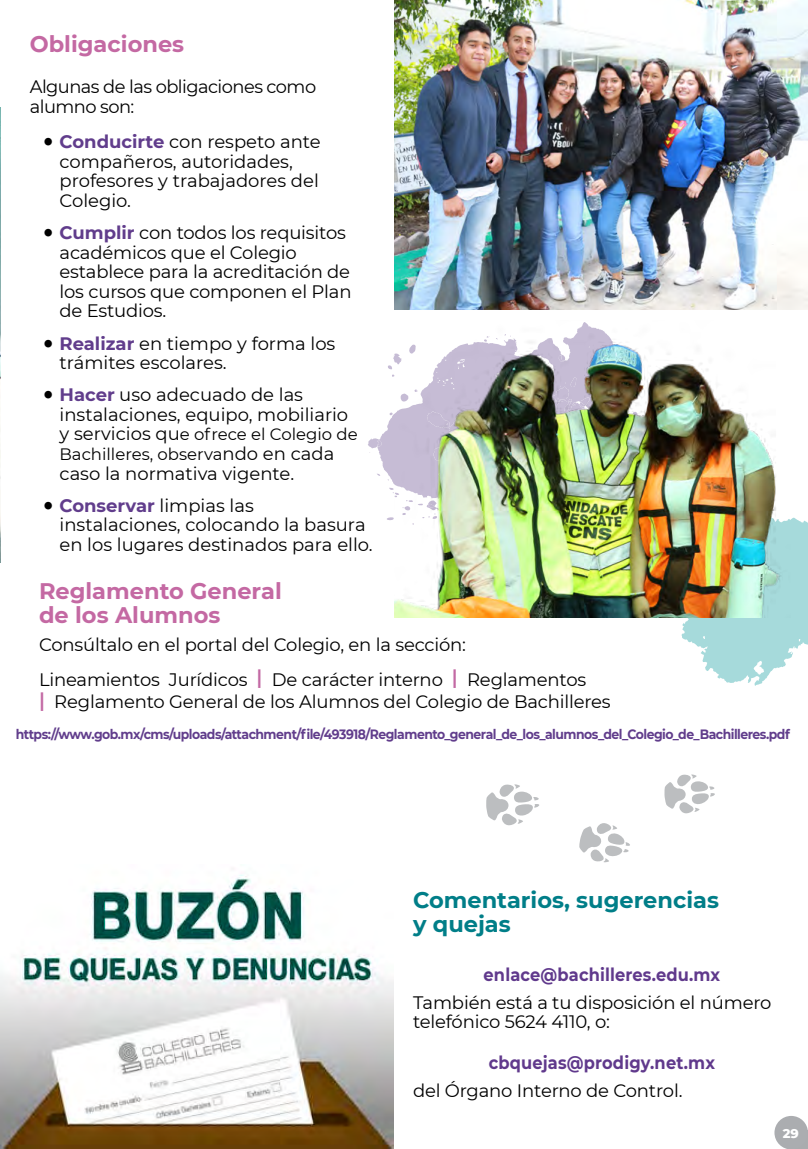
<style>
.page{position:relative;width:808px;height:1149px;background:#fff}
.page>*{position:absolute;margin:0;border:0;box-sizing:border-box;transform-origin:0 0}
.t1{font:700 22.5px/24px "Montserrat";color:#c469a3}
.t2{font:700 22.5px/24px "Montserrat";color:#007e88}
.t3{font:18px/19.5px "Montserrat";letter-spacing:-.01em;color:#000}
.t4{font:700 18px "Montserrat";letter-spacing:.01em;color:#60398c;scale:.9 1}
.t5{font:18px/19.5px "Montserrat";letter-spacing:-.03em;color:#000}
.t6{font:16.5px/19.5px "Montserrat";color:#000}
.t7{font:700 13.5px "Montserrat";letter-spacing:-.04em;color:#613d8c;scale:.92 1}
.t8{font:800 12.9px "Montserrat";color:#fff}
.s1{font-weight:700;color:#613d8c}
.s2{font-size:18px}
.s3{font-weight:600;font-size:19.5px;color:#c369a4}
</style>
<div class="page">
<svg style="left:681px;top:517px;width:127px;height:168px"></svg>
<svg style="left:368px;top:357px;width:26px;height:163px"></svg>
<img style="left:1px;top:874px;width:392px;height:274px">
<img style="left:394px;top:322px;width:396px;height:295px">
<img style="left:0;top:107px;width:1px;height:455px">
<img style="left:394px;top:0;width:414px;height:310px">
<svg style="left:664px;top:774px;width:51px;height:39px"></svg>
<svg style="left:579px;top:823px;width:51px;height:39px"></svg>
<svg style="left:486px;top:784px;width:53px;height:41px"></svg>
<div style="left:790px;top:1129px;width:18px;height:19px;background:#aaacae"></div>
<div style="left:774px;top:1115px;width:34px;height:33px;background:#abadb0;border-radius:50%"></div>
<p class="t1" style="left:30px;top:31px;width:156px">Obligaciones</p>
<p class="t5" style="left:30px;top:76px;width:288px">Algunas de las obligaciones como alumno son:</p>
<p class="t3" style="left:60px;top:131px;width:263px"><span class="s1">Conducirte</span> con respeto ante compañeros, autoridades, profesores y trabajadores del<br>Colegio.</p>
<p class="t3" style="left:60px;top:222px;width:293px"><span class="s1">Cumplir</span> con todos los requisitos académicos que el Colegio establece para la acreditación de los cursos que componen el Plan de Estudios.</p>
<p class="t3" style="left:60px;top:332px;width:277px"><span class="s1">Realizar</span> en tiempo y forma los trámites escolares.</p>
<p class="t3" style="left:60px;top:384px;width:290px"><span class="s1">Hacer</span> uso adecuado de las instalaciones, equipo, mobiliario</p>
<p class="t6" style="left:60px;top:424px;width:300px"><span class="s2">y servicios qu</span>e ofrece el Colegio de<br>Bachilleres, observa<span class="s2">ndo en cada</span></p>
<p class="t3" style="left:60px;top:456px;width:236px;line-height:32.2px">caso la normativa vigente.<br><span class="s1">Conservar</span> limpias las</p>
<p class="t3" style="left:60px;top:514px;width:315px">instalaciones, colocando la basura en los lugares destinados para ello.</p>
<p class="t1" style="left:39px;top:577px;width:244px">Reglamento General de los Alumnos</p>
<p class="t3" style="left:39px;top:626px;width:549px;line-height:34.5px">Consúltalo en el portal del Colegio, en la sección:<br>Lineamientos Jurídicos <span class="s3">|</span> De carácter interno <span class="s3">|</span> Reglamentos</p>
<p class="t3" style="left:39px;top:691px;width:573px"><span class="s3">|</span> Reglamento General de los Alumnos del Colegio de Bachilleres</p>
<p class="t7" style="left:16px;top:724px;width:843px">https://www.gob.mx/cms/uploads/attachment/file/493918/Reglamento_general_de_los_alumnos_del_Colegio_de_Bachilleres.pdf</p>
<p class="t2" style="left:413px;top:886px;width:307px">Comentarios, sugerencias y quejas</p>
<p class="t4" style="left:484px;top:961px;width:264px">enlace@bachilleres.edu.mx</p>
<p class="t3" style="left:413px;top:991px;width:360px">También está a tu disposición el número telefónico 5624 4110, o:</p>
<p class="t4" style="left:489px;top:1048px;width:253px">cbquejas@prodigy.net.mx</p>
<p class="t3" style="left:413px;top:1079px;width:271px">del Órgano Interno de Control.</p>
<p class="t8" style="left:783px;top:1123px;width:18px">29</p>
</div>
